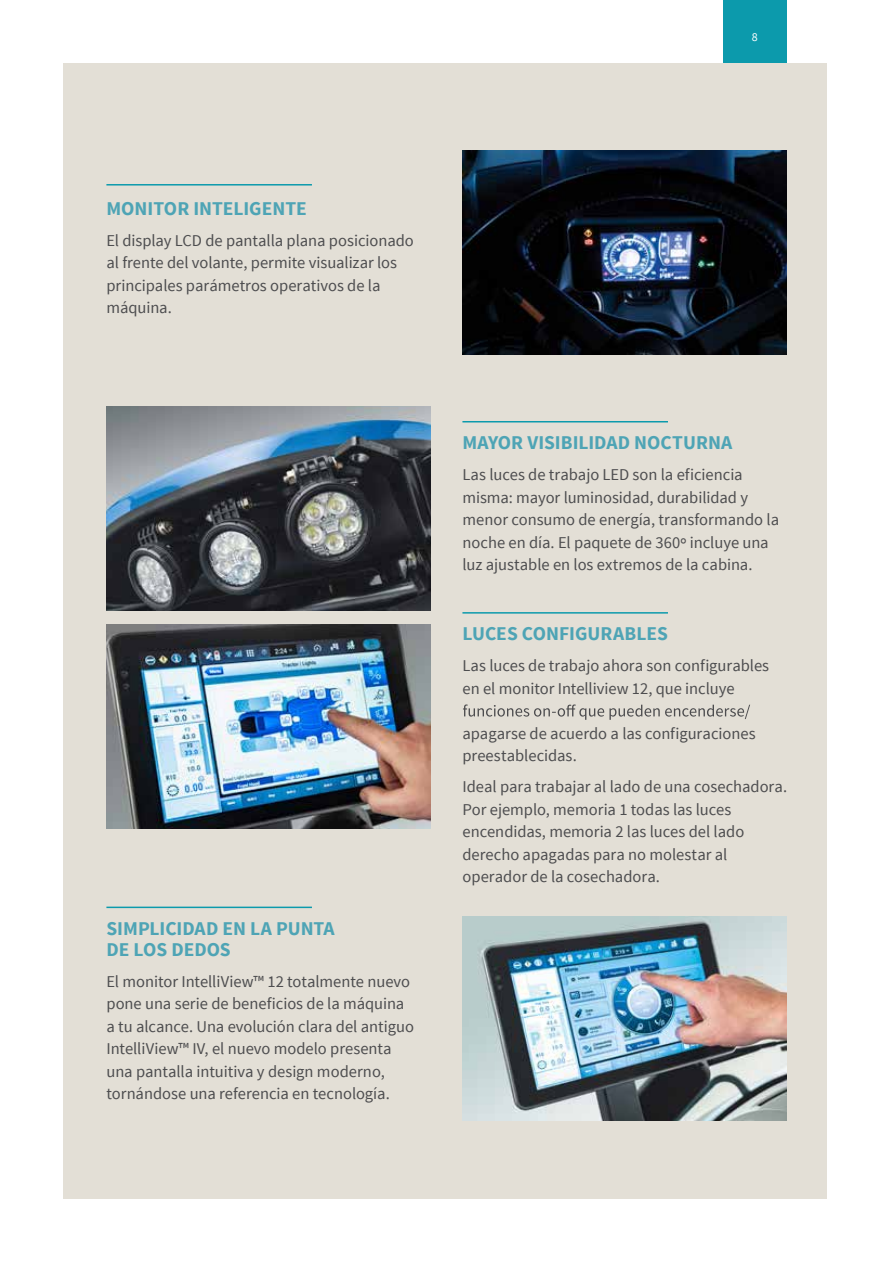
<style>
.page{position:relative;width:893px;height:1263px;background:#fff}
.page>*{position:absolute;margin:0;border:0;box-sizing:border-box;transform-origin:0 0}
.t1{font:700 19.5px/21px "Source Sans Pro";color:#4ea4b5}
.t2{font:16.5px/22.5px "Source Sans Pro";color:#4d4d4f}
.t3{font:12px "Source Sans Pro";color:#fff}
</style>
<div class="page">
<div style="left:723px;top:0;width:64px;height:63px;background:#0c9aac"></div>
<div style="left:63px;top:63px;width:764px;height:1135px;background:#e3dfd6"></div>
<hr style="left:106px;top:906px;width:206px;height:2px;background:#0c9aac">
<hr style="left:462px;top:421px;width:206px;height:1px;background:#0c9aac">
<hr style="left:462px;top:612px;width:206px;height:2px;background:#0c9aac">
<svg style="left:463px;top:704px;width:287px;height:16px"></svg>
<hr style="left:106px;top:184px;width:206px;height:2px;background:#0c9aac">
<img style="left:462px;top:151px;width:325px;height:204px">
<img style="left:462px;top:916px;width:325px;height:204px">
<img style="left:106px;top:407px;width:325px;height:204px">
<img style="left:106px;top:624px;width:325px;height:204px">
<p class="t3" style="left:752px;top:29px;width:7px">8</p>
<p class="t1" style="left:106px;top:199px;width:202px">MONITOR INTELIGENTE</p>
<p class="t2" style="left:106px;top:229px;width:309px">El display LCD de pantalla plana posicionado al frente del volante, permite visualizar los principales parámetros operativos de la máquina.</p>
<p class="t1" style="left:106px;top:919px;width:230px">SIMPLICIDAD EN LA PUNTA<br>DE LOS DEDOS</p>
<p class="t2" style="left:106px;top:970px;width:309px">El monitor IntelliView™ 12 totalmente nuevo pone una serie de beneficios de la máquina a tu alcance. Una evolución clara del antiguo IntelliView™ IV, el nuevo modelo presenta una pantalla intuitiva y design moderno, tornándose una referencia en tecnología.</p>
<p class="t1" style="left:462px;top:433px;width:271px">MAYOR VISIBILIDAD NOCTURNA</p>
<p class="t2" style="left:462px;top:464px;width:318px">Las luces de trabajo LED son la eficiencia misma: mayor luminosidad, durabilidad y menor consumo de energía, transformando la noche en día. El paquete de 360º incluye una luz ajustable en los extremos de la cabina.</p>
<p class="t1" style="left:462px;top:624px;width:207px">LUCES CONFIGURABLES</p>
<p class="t2" style="left:462px;top:655px;width:308px">Las luces de trabajo ahora son configurables en el monitor Intelliview 12, que incluye</p>
<p class="t2" style="left:462px;top:722px;width:295px">apagarse de acuerdo a las configuraciones preestablecidas.</p>
<p class="t2" style="left:462px;top:776px;width:326px">Ideal para trabajar al lado de una cosechadora.<br>Por ejemplo, memoria 1 todas las luces encendidas, memoria 2 las luces del lado derecho apagadas para no molestar al operador de la cosechadora.</p>
</div>
